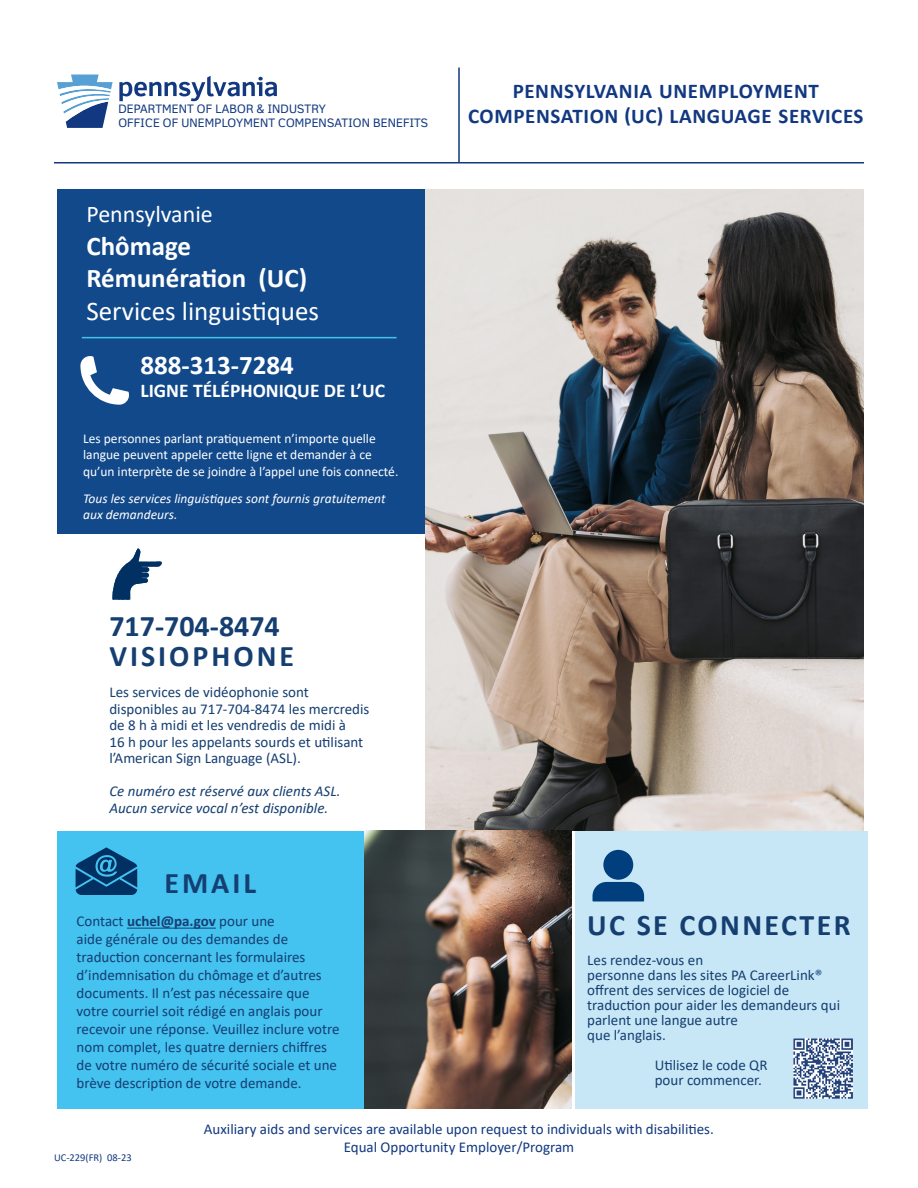
<style>
.page{position:relative;width:918px;height:1188px;background:#fff}
.page>*{position:absolute;margin:0;border:0;box-sizing:border-box;transform-origin:0 0}
.t1{font:700 30px "Calibri";letter-spacing:.08em;color:#153e71}
.t2{font:700 30px "Calibri";color:#153e71}
.t3{font:700 30px "Calibri";letter-spacing:.1em;color:#153e71}
.t4{font:700 27px "Calibri";color:#fff}
.t5{font:27px "Calibri";color:#fff}
.t6{font:24px "Calibri";color:#fff}
.t7{font:700 21px/25.2px "Calibri";letter-spacing:.03em;color:#113880;text-align:center}
.t8{font:700 19.5px "Calibri";color:#fff}
.t9{font:15px/18px "Calibri";color:#153e71}
.t10{font:15px "Calibri";color:#113880}
.t11{font:italic 15px/16.5px "Calibri";color:#153e71}
.t12{font:13.5px/16.2px "Calibri";color:#fff}
.t13{font:italic 13.5px/16.2px "Calibri";color:#fff}
.t14{font:11.7px "Felbridge Std";letter-spacing:.015em;color:#113880}
.t15{font:10.5px "Calibri";color:#113880}
.s1{font-weight:700}
</style>
<div class="page">
<div style="left:57px;top:189px;width:372px;height:345px;background:#12498b"></div>
<div style="left:57px;top:831px;width:311px;height:278px;background:#44c2f0"></div>
<div style="left:575px;top:831px;width:292px;height:278px;background:#c7e7f6"></div>
<hr style="left:54px;top:162px;width:810px;height:2px;background:#113880">
<hr style="left:458px;top:68px;width:2px;height:94px;background:#113880">
<hr style="left:82px;top:337px;width:315px;height:1px;background:#44c2f0">
<svg style="left:80px;top:356px;width:49px;height:49px"></svg>
<hr style="left:127px;top:928px;width:89px;height:1px;background:#153e71">
<svg style="left:76px;top:847px;width:61px;height:48px"></svg>
<svg style="left:593px;top:850px;width:51px;height:52px"></svg>
<svg style="left:112px;top:548px;width:50px;height:52px"></svg>
<img style="left:793px;top:1039px;width:60px;height:59px">
<img style="left:426px;top:189px;width:438px;height:642px">
<img style="left:364px;top:831px;width:208px;height:278px">
<svg style="left:119px;top:76px;width:158px;height:25px"></svg>
<svg style="left:57px;top:75px;width:56px;height:53px"></svg>
<p class="t14" style="left:118px;top:102px;width:209px">DEPARTMENT OF LABOR &amp; INDUSTRY</p>
<p class="t14" style="left:118px;top:116px;width:311px">OFFICE OF UNEMPLOYMENT COMPENSATION BENEFITS</p>
<p class="t6" style="left:86px;top:198px;width:128px">Pennsylvanie</p>
<p class="t4" style="left:86px;top:227px;width:106px">Chômage</p>
<p class="t4" style="left:86px;top:259px;width:222px">Rémunération (UC)</p>
<p class="t5" style="left:86px;top:292px;width:234px">Services linguistiques</p>
<p class="t4" style="left:140px;top:346px;width:155px">888-313-7284</p>
<p class="t8" style="left:140px;top:377px;width:246px">LIGNE TÉLÉPHONIQUE DE L’UC</p>
<p class="t12" style="left:83px;top:430px;width:317px">Les personnes parlant pratiquement n’importe quelle langue peuvent appeler cette ligne et demander à ce qu’un interprète de se joindre à l’appel une fois connecté.</p>
<p class="t13" style="left:83px;top:489px;width:304px">Tous les services linguistiques sont fournis gratuitement aux demandeurs.</p>
<p class="t2" style="left:109px;top:605px;width:172px">717-704-8474</p>
<p class="t3" style="left:109px;top:635px;width:186px">VISIOPHONE</p>
<p class="t9" style="left:109px;top:684px;width:262px;line-height:16.5px">Les services de vidéophonie sont disponibles au 717-704-8474 les mercredis de 8 h à midi et les vendredis de midi à<br>16 h pour les appelants sourds et utilisant l’American Sign Language (ASL).</p>
<p class="t11" style="left:109px;top:782px;width:233px">Ce numéro est réservé aux clients ASL.<br>Aucun service vocal n’est disponible.</p>
<p class="t1" style="left:164px;top:862px;width:93px">EMAIL</p>
<p class="t9" style="left:77px;top:912px;width:265px">Contact <span class="s1">uchel@pa.gov</span> pour une<br>aide générale ou des demandes de traduction concernant les formulaires d’indemnisation du chômage et d’autres documents. Il n’est pas nécessaire que votre courriel soit rédigé en anglais pour recevoir une réponse. Veuillez inclure votre nom complet, les quatre derniers chiffres de votre numéro de sécurité sociale et une brève description de votre demande.</p>
<p class="t7" style="left:468px;top:78px;width:397px">PENNSYLVANIA UNEMPLOYMENT<br>COMPENSATION (UC) LANGUAGE SERVICES</p>
<p class="t1" style="left:587px;top:903px;width:265px">UC SE CONNECTER</p>
<p class="t9" style="left:587px;top:952px;width:254px;line-height:15px">Les rendez-vous en<br>personne dans les sites PA CareerLink® offrent des services de logiciel de traduction pour aider les demandeurs qui parlent une langue autre</p>
<p class="t9" style="left:587px;top:1025px;width:80px">que l’anglais.</p>
<p class="t9" style="left:655px;top:1055px;width:114px">Utilisez le code QR</p>
<p class="t9" style="left:655px;top:1070px;width:109px">pour commencer.</p>
<p class="t15" style="left:54px;top:1150px;width:79px">UC-229(FR) 08-23</p>
<p class="t10" style="left:204px;top:1119px;width:512px">Auxiliary aids and services are available upon request to individuals with disabilities.</p>
<p class="t10" style="left:344px;top:1137px;width:232px">Equal Opportunity Employer/Program</p>
</div>
